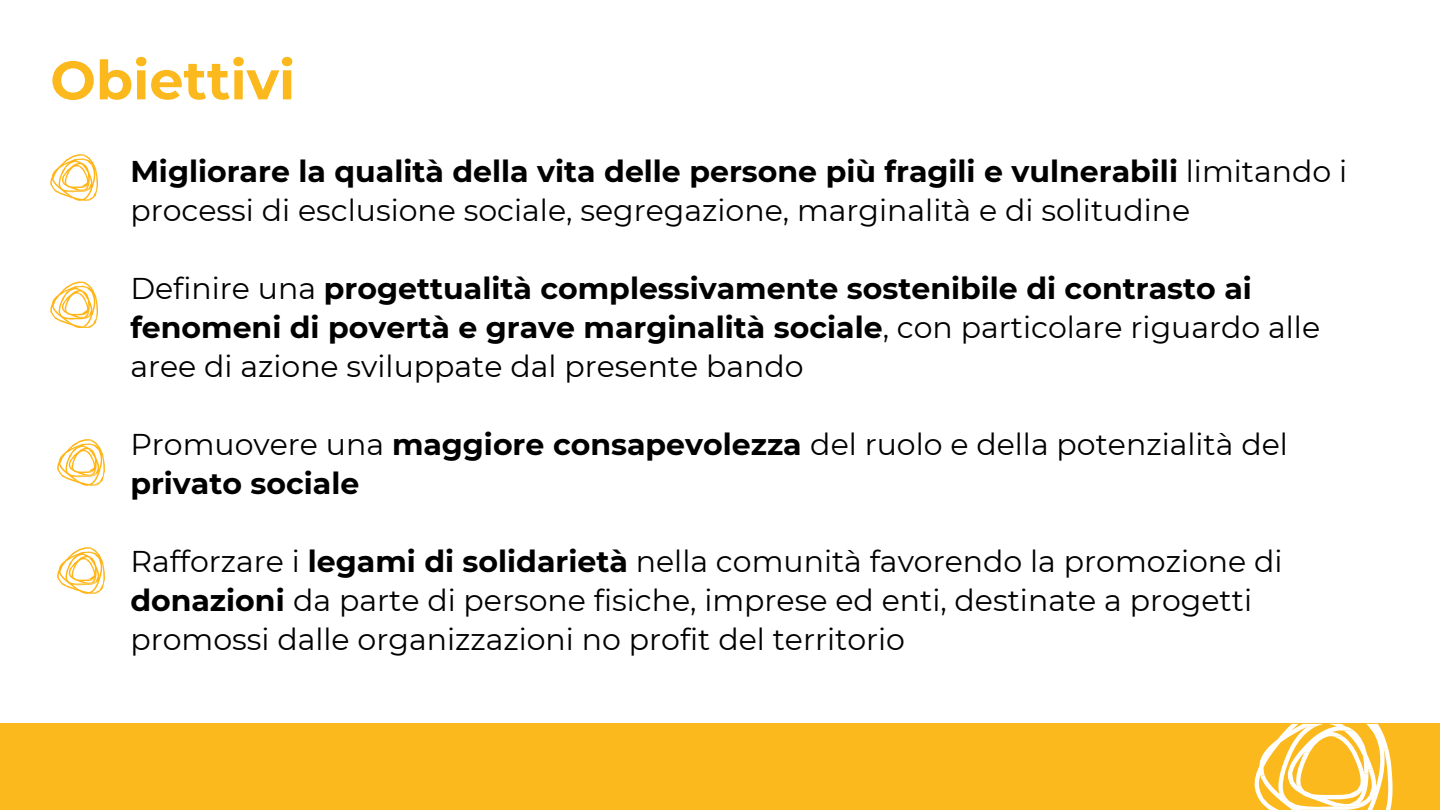
<style>
.page{position:relative;width:1440px;height:810px;background:#fff}
.page>*{position:absolute;margin:0;border:0;box-sizing:border-box;transform-origin:0 0}
.t1{font:700 54px "Montserrat";color:#fbb91d}
.t2{font:30px/39px "Montserrat";color:#000}
.t3{font:700 30px/39px "Montserrat";color:#000}
.s1{font-weight:700}
.s2{font-weight:400}
</style>
<div class="page">
<div style="left:0;top:724px;width:1440px;height:86px;background:#fbb91d"></div>
<svg style="left:1255px;top:724px;width:138px;height:86px"></svg>
<svg style="left:50px;top:154px;width:48px;height:46px"></svg>
<svg style="left:50px;top:282px;width:48px;height:46px"></svg>
<svg style="left:57px;top:439px;width:48px;height:46px"></svg>
<svg style="left:57px;top:547px;width:48px;height:47px"></svg>
<h1 class="t1" style="left:50px;top:47px;width:246px">Obiettivi</h1>
<p class="t2" style="left:130px;top:151px;width:1218px"><span class="s1">Migliorare la qualità della vita delle persone più fragili e vulnerabili</span> limitando i processi di esclusione sociale, segregazione, marginalità e di solitudine</p>
<p class="t3" style="left:130px;top:268px;width:1191px"><span class="s2">Definire una</span> progettualità complessivamente sostenibile di contrasto ai fenomeni di povertà e grave marginalità sociale<span class="s2">, con particolare riguardo alle aree di azione sviluppate dal presente bando</span></p>
<p class="t2" style="left:130px;top:424px;width:1159px">Promuovere una <span class="s1">maggiore consapevolezza</span> del ruolo e della potenzialità del <span class="s1">privato sociale</span></p>
<p class="t2" style="left:130px;top:541px;width:1154px">Rafforzare i <span class="s1">legami di solidarietà</span> nella comunità favorendo la promozione di <span class="s1">donazioni</span> da parte di persone fisiche, imprese ed enti, destinate a progetti promossi dalle organizzazioni no profit del territorio</p>
</div>
